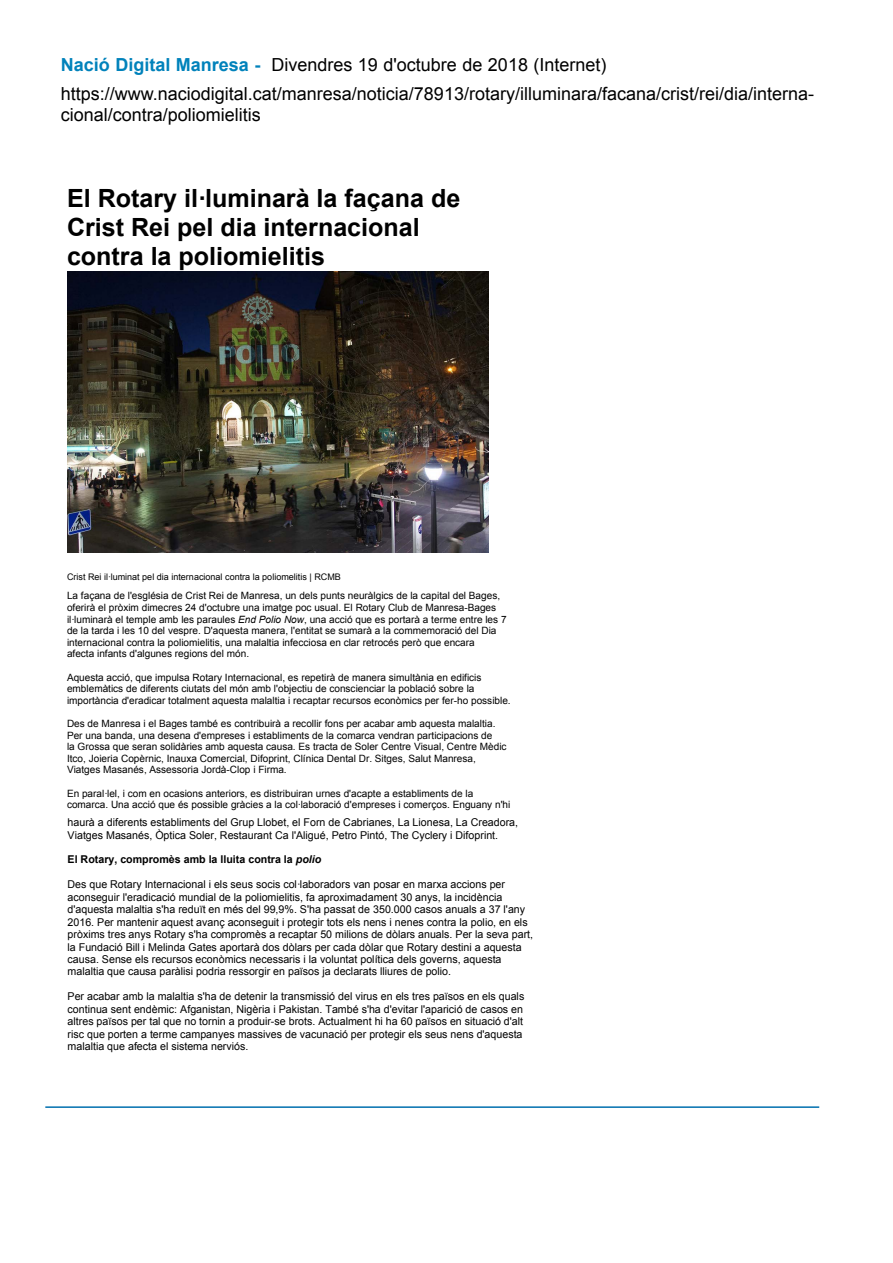
<style>
.page{position:relative;width:893px;height:1263px;background:#fff}
.page>*{position:absolute;margin:0;border:0;box-sizing:border-box;transform-origin:0 0}
.t1{font:700 25.05px/29px "Arial";color:#000}
.t2{font:18px/28.5px "Arial";color:#000}
.t3{font:10.8px/12.5px "Arial";color:#000}
.t4{font:700 10.8px "Arial";color:#000}
.t5{font:10.05px/11.6px "Arial";color:#000}
.t6{font:9px "Arial";color:#000}
.t7{font:8.1px "Arial";color:#000}
.s1{font-weight:700;color:#0082bb}
.s2{font-style:italic}
</style>
<div class="page">
<img style="left:67px;top:271px;width:422px;height:281px">
<hr style="left:45px;top:1106px;width:774px;height:2px;background:#006faf">
<h2 class="t2" style="left:61px;top:51px;width:755px"><span class="s1">Nació Digital Manresa -</span> Divendres 19 d'octubre de 2018 (Internet) https://www.naciodigital.cat/manresa/noticia/78913/rotary/illuminara/facana/crist/rei/dia/interna-</h2>
<h2 class="t2" style="left:61px;top:101px;width:202px">cional/contra/poliomielitis</h2>
<h1 class="t1" style="left:67px;top:185px;width:395px">El Rotary il·luminarà la façana de<br>Crist Rei pel dia internacional contra la poliomielitis</h1>
<p class="t6" style="left:67px;top:570px;width:275px">Crist Rei il·luminat pel dia internacional contra la poliomelitis | RCMB</p>
<p class="t5" style="left:67px;top:590px;width:441px">La façana de l'església de Crist Rei de Manresa, un dels punts neuràlgics de la capital del Bages, oferirà el pròxim dimecres 24 d'octubre una imatge poc usual. El Rotary Club de Manresa-Bages il·luminarà el temple amb les paraules <span class="s2">End Polio Now</span>, una acció que es portarà a terme entre les 7 de la tarda i les 10 del vespre. D'aquesta manera, l'entitat se sumarà a la commemoració del Dia internacional contra la poliomielitis, una malaltia infecciosa en clar retrocés però que encara<br>afecta infants d'algunes regions del món.</p>
<p class="t5" style="left:67px;top:671px;width:445px">Aquesta acció, que impulsa Rotary Internacional, es repetirà de manera simultània en edificis emblemàtics de diferents ciutats del món amb l'objectiu de conscienciar la població sobre la importància d'eradicar totalment aquesta malaltia i recaptar recursos econòmics per fer-ho possible.</p>
<p class="t5" style="left:67px;top:718px;width:441px">Des de Manresa i el Bages també es contribuirà a recollir fons per acabar amb aquesta malaltia.<br>Per una banda, una desena d'empreses i establiments de la comarca vendran participacions de<br>la Grossa que seran solidàries amb aquesta causa. Es tracta de Soler Centre Visual, Centre Mèdic Itco, Joieria Copèrnic, Inauxa Comercial, Difoprint, Clínica Dental Dr. Sitges, Salut Manresa, Viatges Masanés, Assessoria Jordà-Clop i Firma.</p>
<p class="t5" style="left:67px;top:787px;width:445px">En paral·lel, i com en ocasions anteriors, es distribuiran urnes d'acapte a establiments de la comarca. Una acció que és possible gràcies a la col·laboració d'empreses i comerços. Enguany n'hi</p>
<p class="t7" style="left:67px;top:829px;width:425px">https://www.naciodigital.cat/manresa/noticia/78913/rotary/illuminara/facana/crist/rei/dia/internacional/contra/poliomielitis</p>
<p class="t3" style="left:68px;top:816px;width:452px">haurà a diferents establiments del Grup Llobet, el Forn de Cabrianes, La Lionesa, La Creadora,<br>Viatges Masanés, Òptica Soler, Restaurant Ca l'Aligué, Petro Pintó, The Cyclery i Difoprint.</p>
<p class="t4" style="left:68px;top:852px;width:255px">El Rotary, compromès amb la lluita contra la <span class="s2">polio</span></p>
<p class="t3" style="left:68px;top:878px;width:467px">Des que Rotary Internacional i els seus socis col·laboradors van posar en marxa accions per aconseguir l'eradicació mundial de la poliomielitis, fa aproximadament 30 anys, la incidència d'aquesta malaltia s'ha reduït en més del 99,9%. S'ha passat de 350.000 casos anuals a 37 l'any 2016. Per mantenir aquest avanç aconseguit i protegir tots els nens i nenes contra la polio, en els pròxims tres anys Rotary s'ha compromès a recaptar 50 milions de dòlars anuals. Per la seva part, la Fundació Bill i Melinda Gates aportarà dos dòlars per cada dòlar que Rotary destini a aquesta causa. Sense els recursos econòmics necessaris i la voluntat política dels governs, aquesta malaltia que causa paràlisi podria ressorgir en països ja declarats lliures de polio.</p>
<p class="t3" style="left:68px;top:990px;width:458px">Per acabar amb la malaltia s'ha de detenir la transmissió del virus en els tres països en els quals continua sent endèmic: Afganistan, Nigèria i Pakistan. També s'ha d'evitar l'aparició de casos en altres països per tal que no tornin a produir-se brots. Actualment hi ha 60 països en situació d'alt risc que porten a terme campanyes massives de vacunació per protegir els seus nens d'aquesta malaltia que afecta el sistema nerviós.</p>
</div>
